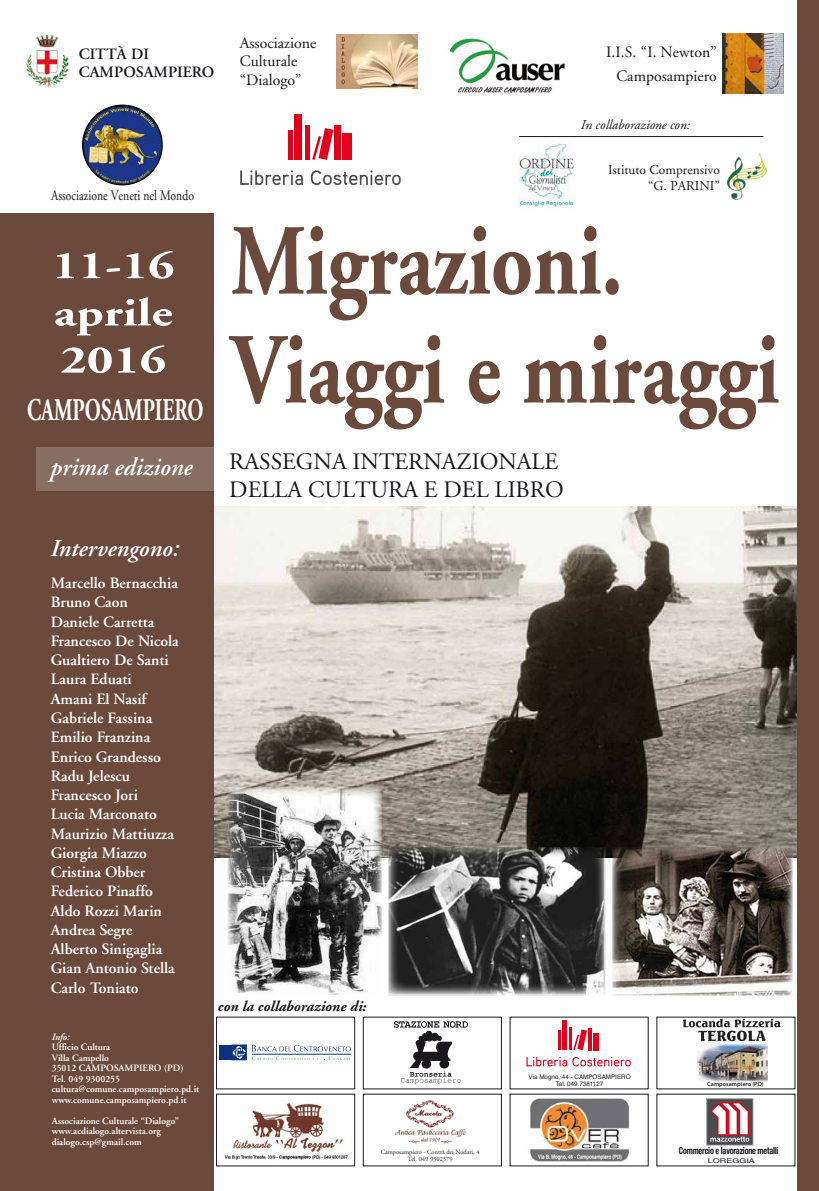
<style>
.page{position:relative;width:819px;height:1191px;background:#fff}
.page>*{position:absolute;margin:0;border:0;box-sizing:border-box;transform-origin:0 0}
.t1{font:700 100.27px/108.9px "Adobe Garamond";color:#6c4a3b;scale:.81 1}
.t2{font:700 39.38px/47.2px "Adobe Garamond";color:#fff;text-align:justify;scale:1.29 1}
.t3{font:700 31.5px "Adobe Garamond";color:#fff;scale:.65 1}
.t4{font:italic 600 25.29px "Adobe Garamond";color:#fff;scale:.96 1}
.t5{font:italic 600 24.15px "Adobe Garamond";color:#fff}
.t6{font:23.54px/28.3px "Adobe Garamond";color:#1a171c}
.t7{font:600 15.75px/19.2px "Adobe Garamond";color:#fff}
.t8{font:15.75px/18.8px "Adobe Garamond";color:#1a171c;text-align:right}
.t9{font:600 15.75px/18.9px "Adobe Garamond";color:#1a171c}
.t10{font:italic 700 14.88px "Adobe Garamond";color:#1a171c}
.t11{font:14.44px "Adobe Garamond";color:#1a171c;scale:.81 1}
.t12{font:13.47px/16.1px "Adobe Garamond";color:#1a171c;text-align:right}
.t13{font:italic 13.47px "Adobe Garamond";color:#1a171c}
.t14{font:600 9.62px/10.5px "Adobe Garamond";color:#fff}
.t15{font:700 condensed 9.62px "Helvetica Neue";letter-spacing:-.02em;color:#1a171c;scale:.84 1}
.t16{font:italic 600 9.62px "Adobe Garamond";color:#fff}
.t17{font:6.56px "Helvetica";color:#1a171c;scale:1.38 1}
.t18{font:6.48px/7.7px "Adobe Garamond";color:#1a171c;text-align:center}
.t19{font:6.3px/7.5px "Helvetica";color:#1a171c;text-align:center}
.t20{font:600 6.04px "Myriad Pro";color:#221f20}
</style>
<div class="page">
<img style="left:214px;top:506px;width:582px;height:351px">
<div style="left:1px;top:213px;width:213px;height:978px;background:#6c4a3b"></div>
<svg style="left:240px;top:170px;width:63px;height:15px"></svg>
<svg style="left:311px;top:170px;width:90px;height:15px"></svg>
<svg style="left:312px;top:128px;width:21px;height:32px"></svg>
<div style="left:305px;top:125px;width:5px;height:35px;background:#e2001a"></div>
<div style="left:294px;top:115px;width:8px;height:45px;background:#e2001a"></div>
<hr style="left:288px;top:130px;width:4px;height:30px;background:#e2001a">
<div style="left:343px;top:134px;width:9px;height:26px;background:#e2001a"></div>
<div style="left:335px;top:126px;width:6px;height:34px;background:#e2001a"></div>
<svg style="left:394px;top:1021px;width:74px;height:63px"></svg>
<div style="left:706px;top:1098px;width:47px;height:47px;background:#4b4b4d"></div>
<div style="left:706px;top:1098px;width:47px;height:47px;border:1px solid #bbbdbe"></div>
<svg style="left:710px;top:1102px;width:40px;height:40px"></svg>
<img style="left:530px;top:1096px;width:100px;height:66px">
<img style="left:224px;top:1103px;width:125px;height:57px">
<img style="left:394px;top:1100px;width:73px;height:44px">
<svg style="left:526px;top:1057px;width:104px;height:9px"></svg>
<svg style="left:573px;top:1029px;width:14px;height:21px"></svg>
<hr style="left:568px;top:1027px;width:3px;height:23px;background:#e2001a">
<div style="left:561px;top:1020px;width:5px;height:30px;background:#e2001a"></div>
<hr style="left:557px;top:1030px;width:3px;height:20px;background:#e2001a">
<div style="left:593px;top:1033px;width:6px;height:17px;background:#e2001a"></div>
<hr style="left:588px;top:1028px;width:4px;height:22px;background:#e2001a">
<img style="left:722px;top:33px;width:61px;height:61px">
<img style="left:26px;top:34px;width:43px;height:53px">
<img style="left:336px;top:34px;width:81px;height:54px">
<img style="left:449px;top:37px;width:116px;height:56px">
<img style="left:518px;top:142px;width:56px;height:66px">
<svg style="left:232px;top:1059px;width:14px;height:1px"></svg>
<svg style="left:220px;top:1045px;width:26px;height:14px"></svg>
<svg style="left:252px;top:1045px;width:99px;height:15px"></svg>
<img style="left:727px;top:153px;width:39px;height:47px">
<div style="left:796px;top:0;width:23px;height:1191px;background:#6c4a3b"></div>
<div style="left:36px;top:447px;width:187px;height:44px;background:#886d61"></div>
<div style="left:216px;top:1017px;width:139px;height:72px;border:1px solid #1a171c"></div>
<div style="left:216px;top:1094px;width:139px;height:72px;border:1px solid #1a171c"></div>
<img style="left:612px;top:847px;width:180px;height:148px">
<img style="left:388px;top:847px;width:217px;height:148px">
<img style="left:228px;top:787px;width:153px;height:207px">
<hr style="left:519px;top:136px;width:244px;height:1px;background:#1a171c">
<img style="left:697px;top:1044px;width:70px;height:37px">
<svg style="left:683px;top:1019px;width:97px;height:22px"></svg>
<img style="left:82px;top:104px;width:81px;height:81px;border-radius:40px">
<p class="t8" style="left:240px;top:34px;width:78px;text-align:left">Associazione<br>Culturale “Dialogo”</p>
<p class="t9" style="left:79px;top:44px;width:137px">CITTÀ DI<br>CAMPOSAMPIERO</p>
<p class="t8" style="left:606px;top:40px;width:112px;line-height:23.8px">I.I.S. “I. Newton”<br>Camposampiero</p>
<p class="t11" style="left:51px;top:188px;width:178px">Associazione Veneti nel Mondo</p>
<h2 class="t2" style="left:52px;top:243px;width:96px">11-16 aprile 2016</h2>
<h3 class="t3" style="left:27px;top:393px;width:273px">CAMPOSAMPIERO</h3>
<h3 class="t4" style="left:50px;top:453px;width:149px">prima edizione</h3>
<p class="t13" style="left:581px;top:117px;width:111px">In collaborazione con:</p>
<p class="t12" style="left:608px;top:161px;width:113px">Istituto Comprensivo “G. PARINI”</p>
<h1 class="t1" style="left:231px;top:209px;width:678px">Migrazioni.<br>Viaggi e miraggi</h1>
<h3 class="t6" style="left:229px;top:448px;width:336px">RASSEGNA INTERNAZIONALE<br>DELLA CULTURA E DEL LIBRO</h3>
<h3 class="t5" style="left:50px;top:535px;width:130px">Intervengono:</h3>
<p class="t7" style="left:51px;top:574px;width:130px">Marcello Bernacchia<br>Bruno Caon<br>Daniele Carretta<br>Francesco De Nicola<br>Gualtiero De Santi<br>Laura Eduati<br>Amani El Nasif<br>Gabriele Fassina<br>Emilio Franzina<br>Enrico Grandesso<br>Radu Jelescu<br>Francesco Jori<br>Lucia Marconato<br>Maurizio Mattiuzza<br>Giorgia Miazzo<br>Cristina Obber<br>Federico Pinaffo<br>Aldo Rozzi Marin<br>Andrea Segre<br>Alberto Sinigaglia<br>Gian Antonio Stella<br>Carlo Toniato</p>
<p class="t16" style="left:52px;top:1031px;width:19px">Info:</p>
<p class="t14" style="left:52px;top:1042px;width:149px">Ufficio Cultura<br>Villa Campello<br>35012 CAMPOSAMPIERO (PD)<br>Tel. 049 9300255 cultura@comune.camposampiero.pd.it www.comune.camposampiero.pd.it</p>
<p class="t14" style="left:52px;top:1115px;width:129px">Associazione Culturale “Dialogo” www.acdialogo.altervista.org dialogo.csp@gmail.com</p>
<p class="t10" style="left:218px;top:998px;width:150px">con la collaborazione di:</p>
<p class="t18" style="left:381px;top:1147px;width:100px">Camposampiero - Contrà dei Nodari, 4<br>Tel. 049 9302379</p>
<p class="t19" style="left:528px;top:1072px;width:103px">Via Mogno, 44 - CAMPOSAMPIERO<br>Tel. 049.7381127</p>
<p class="t20" style="left:707px;top:1080px;width:58px">Camposampiero (PD)</p>
<p class="t15" style="left:678px;top:1143px;width:120px">Commercio e lavorazione metalli</p>
<p class="t17" style="left:708px;top:1155px;width:35px">LOREGGIA</p>
</div>
